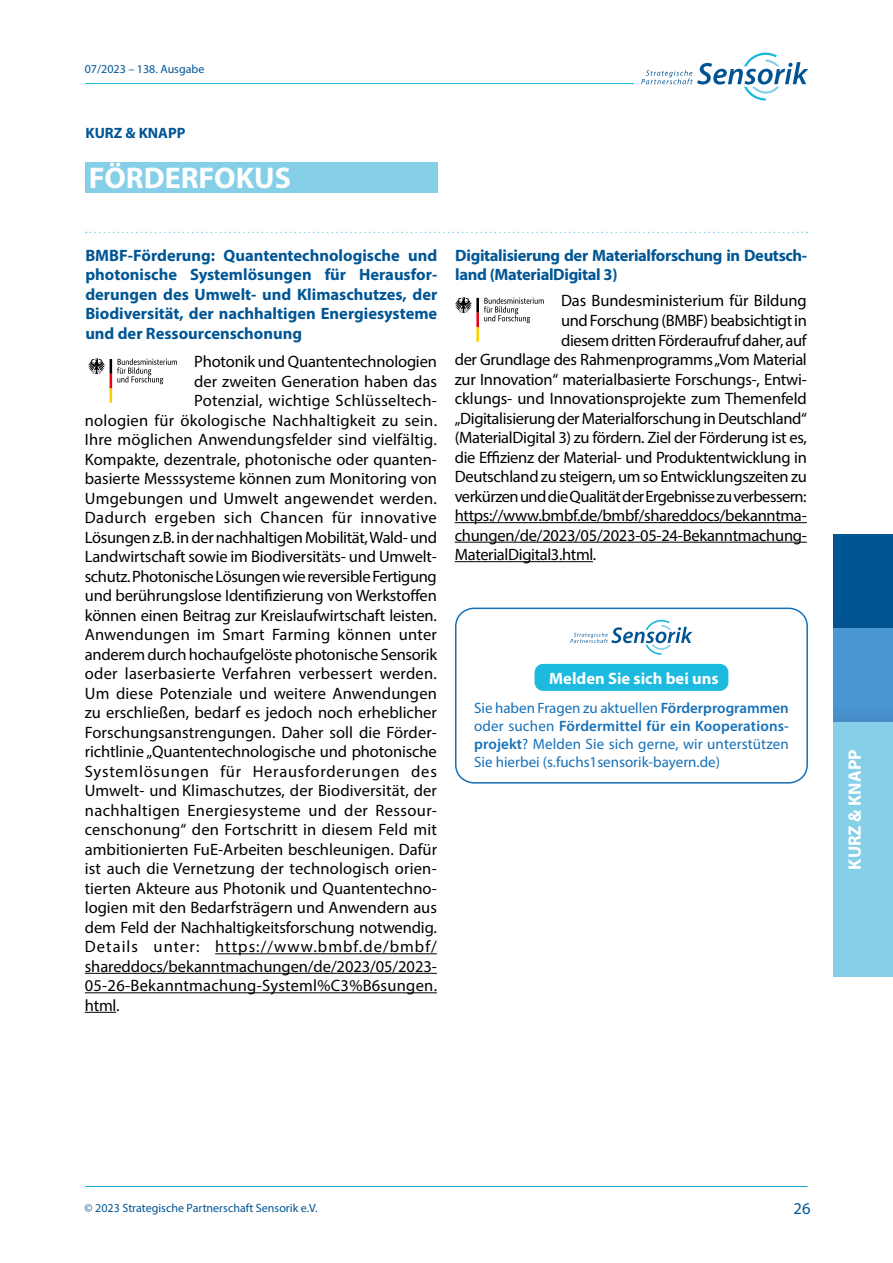
<style>
.page{position:relative;width:893px;height:1263px;background:#fff}
.page>*{position:absolute;margin:0;border:0;box-sizing:border-box;transform-origin:0 0}
.t1{font:700 30px "Myriad Pro";color:#fff}
.t2{font:700 18px "Myriad Pro";color:#fff}
.t3{font:16.5px "Myriad Pro";letter-spacing:-.005em;color:#000}
.t4{font:700 16.5px/19.5px "Myriad Pro";letter-spacing:-.02em;color:#005695;text-align:justify}
.t5{font:16.5px "Myriad Pro";letter-spacing:.015em;color:#000}
.t6{font:16.5px "Myriad Pro";letter-spacing:-.025em;color:#000}
.t7{font:16.5px "Myriad Pro";letter-spacing:-.035em;color:#000}
.t8{font:16.5px "Myriad Pro";letter-spacing:.025em;color:#000}
.t9{font:16.5px "Myriad Pro";letter-spacing:.03em;color:#000}
.t10{font:16.5px "Myriad Pro";letter-spacing:.065em;color:#000}
.t11{font:16.5px "Myriad Pro";letter-spacing:.045em;color:#000}
.t12{font:700 16.5px "Myriad Pro";color:#fff}
.t13{font:16.5px "Myriad Pro";color:#005595}
.t14{font:15px/18px "Myriad Pro";color:#1570b8;text-align:justify}
.t15{font:700 15px "Myriad Pro";color:#005695}
.t16{font:12px "Myriad Pro";color:#005595}
.s1{font-weight:600}
</style>
<div class="page">
<svg style="left:641px;top:53px;width:167px;height:48px"></svg>
<hr style="left:86px;top:83px;width:548px;height:1px;background:#1dbadf">
<hr style="left:86px;top:1186px;width:721px;height:1px;background:#16a8de">
<div style="left:833px;top:721px;width:60px;height:255px;background:#85cfe8"></div>
<div style="left:833px;top:534px;width:60px;height:94px;background:#005695"></div>
<div style="left:833px;top:628px;width:60px;height:93px;background:#4a96d2"></div>
<div style="left:85px;top:162px;width:352px;height:31px;background:#85cfe8"></div>
<svg style="left:86px;top:232px;width:721px;height:1px"></svg>
<hr style="left:215px;top:953px;width:222px;height:1px;background:#000">
<hr style="left:85px;top:973px;width:352px;height:1px;background:#000">
<hr style="left:85px;top:992px;width:352px;height:1px;background:#000">
<hr style="left:85px;top:1012px;width:31px;height:1px;background:#000">
<svg style="left:88px;top:358px;width:89px;height:45px"></svg>
<div style="left:455px;top:608px;width:353px;height:175px;border:2px solid #1570b8;border-radius:18px"></div>
<svg style="left:570px;top:620px;width:123px;height:35px"></svg>
<div style="left:535px;top:664px;width:193px;height:27px;background:#1dbadf;border-radius:9px"></div>
<hr style="left:455px;top:522px;width:352px;height:1px;background:#000">
<hr style="left:455px;top:542px;width:352px;height:1px;background:#000">
<hr style="left:455px;top:561px;width:138px;height:1px;background:#000">
<svg style="left:455px;top:297px;width:89px;height:45px"></svg>
<p class="t16" style="left:85px;top:62px;width:121px">07/2023 – 138. Ausgabe</p>
<p class="t15" style="left:85px;top:123px;width:102px">KURZ &amp; KNAPP</p>
<p class="t1" style="left:89px;top:158px;width:204px">FÖRDERFOKUS</p>
<p class="t4" style="left:85px;top:245px;width:353px">BMBF-Förderung: Quantentechnologische und photonische Systemlösungen für Herausfor&shy;derungen des Umwelt- und Klimaschutzes, der Biodiversität, der nachhaltigen Energiesysteme und der Ressourcenschonung</p>
<p class="t3" style="left:194px;top:351px;width:244px">Photonik und Quantentechnologien</p>
<p class="t3" style="left:194px;top:371px;width:244px">der zweiten Generation haben das</p>
<p class="t5" style="left:194px;top:390px;width:244px">Potenzial, wichtige Schlüsseltech-</p>
<p class="t5" style="left:85px;top:410px;width:354px">nologien für ökologische Nachhaltigkeit zu sein.</p>
<p class="t3" style="left:85px;top:429px;width:353px">Ihre möglichen Anwendungsfelder sind vielfältig.</p>
<p class="t3" style="left:85px;top:449px;width:354px">Kompakte, dezentrale, photonische oder quanten-</p>
<p class="t3" style="left:85px;top:468px;width:354px">basierte Messsysteme können zum Monitoring von</p>
<p class="t5" style="left:85px;top:488px;width:354px">Umgebungen und Umwelt angewendet werden.</p>
<p class="t9" style="left:85px;top:507px;width:354px">Dadurch ergeben sich Chancen für innovative</p>
<p class="t3" style="left:85px;top:527px;width:354px">Lösungen z.B. in der nachhaltigen Mobilität, Wald- und</p>
<p class="t3" style="left:85px;top:546px;width:354px">Landwirtschaft sowie im Biodiversitäts- und Umwelt-</p>
<p class="t6" style="left:85px;top:566px;width:353px">schutz. Photonische Lösungen wie reversible Fertigung</p>
<p class="t3" style="left:85px;top:585px;width:354px">und berührungslose Identifizierung von Werkstoffen</p>
<p class="t3" style="left:85px;top:605px;width:354px">können einen Beitrag zur Kreislaufwirtschaft leisten.</p>
<p class="t5" style="left:85px;top:624px;width:354px">Anwendungen im Smart Farming können unter</p>
<p class="t3" style="left:85px;top:644px;width:354px">anderem durch hochaufgelöste photonische Sensorik</p>
<p class="t5" style="left:85px;top:663px;width:354px">oder laserbasierte Verfahren verbessert werden.</p>
<p class="t3" style="left:85px;top:683px;width:354px">Um diese Potenziale und weitere Anwendungen</p>
<p class="t3" style="left:85px;top:702px;width:354px">zu erschließen, bedarf es jedoch noch erheblicher</p>
<p class="t3" style="left:85px;top:722px;width:354px">Forschungsanstrengungen. Daher soll die Förder-</p>
<p class="t3" style="left:85px;top:741px;width:353px">richtlinie „Quantentechnologische und photonische</p>
<p class="t11" style="left:85px;top:761px;width:354px">Systemlösungen für Herausforderungen des</p>
<p class="t3" style="left:85px;top:780px;width:354px">Umwelt- und Klimaschutzes, der Biodiversität, der</p>
<p class="t8" style="left:85px;top:800px;width:354px">nachhaltigen Energiesysteme und der Ressour-</p>
<p class="t3" style="left:85px;top:819px;width:354px">censchonung“ den Fortschritt in diesem Feld mit</p>
<p class="t3" style="left:85px;top:839px;width:354px">ambitionierten FuE-Arbeiten beschleunigen. Dafür</p>
<p class="t3" style="left:85px;top:858px;width:354px">ist auch die Vernetzung der technologisch orien-</p>
<p class="t3" style="left:85px;top:878px;width:354px">tierten Akteure aus Photonik und Quantentechno-</p>
<p class="t3" style="left:85px;top:897px;width:354px">logien mit den Bedarfsträgern und Anwendern aus</p>
<p class="t3" style="left:85px;top:917px;width:354px">dem Feld der Nachhaltigkeitsforschung notwendig.</p>
<p class="t10" style="left:85px;top:936px;width:354px">Details unter: https://www.bmbf.de/bmbf/</p>
<p class="t3" style="left:85px;top:956px;width:353px">shareddocs/bekanntmachungen/de/2023/05/2023-</p>
<p class="t5" style="left:85px;top:975px;width:354px">05-26-Bekanntmachung-Systeml%C3%B6sungen.</p>
<p class="t3" style="left:85px;top:995px;width:36px">html.</p>
<p class="t4" style="left:455px;top:245px;width:353px">Digitalisierung der Materialforschung in Deutsch&shy;land (MaterialDigital 3)</p>
<p class="t3" style="left:561px;top:291px;width:247px">Das Bundesministerium für Bildung</p>
<p class="t3" style="left:561px;top:310px;width:247px">und Forschung (BMBF) beabsichtigt in</p>
<p class="t3" style="left:561px;top:330px;width:247px">diesem dritten Förderaufruf daher, auf</p>
<p class="t3" style="left:455px;top:349px;width:354px">der Grundlage des Rahmenprogramms „Vom Material</p>
<p class="t3" style="left:455px;top:369px;width:354px">zur Innovation“ materialbasierte Forschungs-, Entwi-</p>
<p class="t3" style="left:455px;top:388px;width:354px">cklungs- und Innovationsprojekte zum Themenfeld</p>
<p class="t6" style="left:455px;top:408px;width:354px">„Digitalisierung der Materialforschung in Deutschland“</p>
<p class="t3" style="left:455px;top:427px;width:354px">(MaterialDigital 3) zu fördern. Ziel der Förderung ist es,</p>
<p class="t3" style="left:455px;top:447px;width:354px">die Effizienz der Material- und Produktentwicklung in</p>
<p class="t3" style="left:455px;top:466px;width:354px">Deutschland zu steigern, um so Entwicklungszeiten zu</p>
<p class="t7" style="left:455px;top:486px;width:353px">verkürzen und die Qualität der Ergebnisse zu verbessern:</p>
<p class="t3" style="left:455px;top:505px;width:354px">https://www.bmbf.de/bmbf/shareddocs/bekanntma-</p>
<p class="t3" style="left:455px;top:525px;width:354px">chungen/de/2023/05/2023-05-24-Bekanntmachung-</p>
<p class="t3" style="left:455px;top:544px;width:143px">MaterialDigital3.html.</p>
<p class="t12" style="left:549px;top:667px;width:171px">Melden Sie sich bei uns</p>
<p class="t14" style="left:474px;top:699px;width:316px">Sie haben Fragen zu aktuellen <span class="s1">Förderprogrammen </span>oder suchen <span class="s1">Fördermittel für ein Kooperations&shy;projekt</span>? Melden Sie sich gerne, wir unterstützen Sie hierbei (s.fuchs1sensorik-bayern.de)</p>
<p class="t2" style="left:843px;top:869px;width:122px;rotate:-90deg">KURZ &amp; KNAPP</p>
<p class="t16" style="left:85px;top:1201px;width:235px">© 2023 Strategische Partnerschaft Sensorik e.V.</p>
<p class="t13" style="left:793px;top:1198px;width:18px">26</p>
</div>
